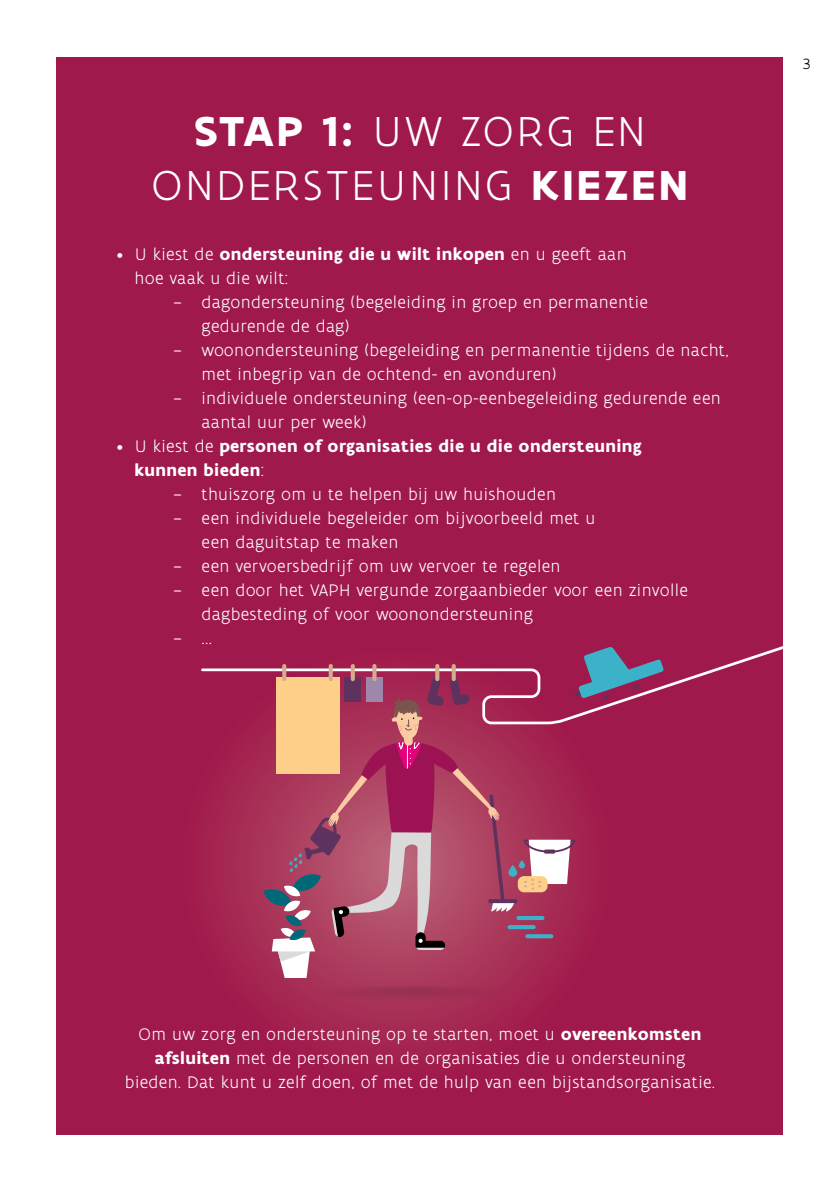
<style>
.page{position:relative;width:840px;height:1191px;background:#fff}
.page>*{position:absolute;margin:0;border:0;box-sizing:border-box;transform-origin:0 0}
.t1{font:300 45px/54px "Flanders Art Sans";letter-spacing:.055em;color:#fff;text-align:center}
.t2{font:300 18px/24px "Flanders Art Sans";letter-spacing:.02em;color:#fff}
.t3{font:700 18px "Flanders Art Sans";letter-spacing:.02em;color:#fff}
.t4{font:300 16px "Flanders Art Sans";color:#000}
.s1{font-weight:700}
.s2{font-weight:300}
</style>
<div class="page">
<div style="left:57px;top:57px;width:725px;height:1077px;background:#a0194c"></div>
<svg style="left:180px;top:648px;width:431px;height:431px"></svg>
<div style="left:316px;top:985px;width:187px;height:16px;background:#a62f55;border-radius:50%"></div>
<div style="left:318px;top:985px;width:183px;height:15px;background:#a53055;border-radius:50%"></div>
<div style="left:335px;top:986px;width:149px;height:13px;background:#a13154;border-radius:50%"></div>
<div style="left:361px;top:987px;width:97px;height:9px;background:#9d3153;border-radius:50%"></div>
<div style="left:380px;top:988px;width:59px;height:6px;background:#993151;border-radius:50%"></div>
<hr style="left:392px;top:989px;width:36px;height:3px;background:#e5e5e7;border-radius:50%">
<svg style="left:201px;top:646px;width:581px;height:79px"></svg>
<svg style="left:451px;top:666px;width:4px;height:11px"></svg>
<svg style="left:435px;top:666px;width:4px;height:11px"></svg>
<svg style="left:372px;top:666px;width:4px;height:11px"></svg>
<svg style="left:350px;top:666px;width:4px;height:11px"></svg>
<svg style="left:328px;top:666px;width:4px;height:11px"></svg>
<svg style="left:282px;top:666px;width:4px;height:11px"></svg>
<div style="left:517px;top:876px;width:30px;height:16px;background:#fdcf88;border-radius:6px"></div>
<svg style="left:523px;top:839px;width:52px;height:50px"></svg>
<svg style="left:508px;top:865px;width:9px;height:11px"></svg>
<svg style="left:518px;top:860px;width:6px;height:8px"></svg>
<svg style="left:488px;top:899px;width:29px;height:4px"></svg>
<hr style="left:518px;top:916px;width:24px;height:4px;background:#3cb2c9">
<hr style="left:509px;top:925px;width:24px;height:4px;background:#3cb2c9">
<svg style="left:527px;top:934px;width:24px;height:4px"></svg>
<svg style="left:573px;top:646px;width:90px;height:54px"></svg>
<svg style="left:263px;top:677px;width:251px;height:301px;background:#b1556c"></svg>
<h1 class="t1" style="left:151px;top:105px;width:538px"><span class="s1">STAP 1:</span> UW ZORG EN<br>ONDERSTEUNING <span class="s1">KIEZEN</span></h1>
<p class="t2" style="left:134px;top:242px;width:493px;text-indent:-18px">• U kiest de <span class="s1">ondersteuning die u wilt inkopen</span> en u geeft aan hoe vaak u die wilt:</p>
<p class="t2" style="left:173px;top:290px;width:476px">− dagondersteuning (begeleiding in groep en permanentie</p>
<p class="t2" style="left:201px;top:314px;width:149px">gedurende de dag)</p>
<p class="t2" style="left:173px;top:338px;width:557px">− woonondersteuning (begeleiding en permanentie tijdens de nacht,</p>
<p class="t2" style="left:201px;top:362px;width:356px">met inbegrip van de ochtend- en avonduren)</p>
<p class="t2" style="left:173px;top:386px;width:549px">− individuele ondersteuning (een-op-eenbegeleiding gedurende een</p>
<p class="t2" style="left:201px;top:410px;width:166px">aantal uur per week)</p>
<p class="t3" style="left:116px;top:434px;width:527px"><span class="s2">• U kiest de</span> personen of organisaties die u die ondersteuning</p>
<p class="t3" style="left:134px;top:458px;width:131px">kunnen bieden<span class="s2">:</span></p>
<p class="t2" style="left:173px;top:482px;width:384px">− thuiszorg om u te helpen bij uw huishouden</p>
<p class="t2" style="left:173px;top:506px;width:423px">− een individuele begeleider om bijvoorbeeld met u</p>
<p class="t2" style="left:201px;top:530px;width:198px">een daguitstap te maken</p>
<p class="t2" style="left:173px;top:554px;width:388px">− een vervoersbedrijf om uw vervoer te regelen</p>
<p class="t2" style="left:173px;top:578px;width:516px">− een door het VAPH vergunde zorgaanbieder voor een zinvolle</p>
<p class="t2" style="left:201px;top:602px;width:333px">dagbesteding of voor woonondersteuning</p>
<p class="t2" style="left:173px;top:626px;width:40px">− ...</p>
<p class="t4" style="left:802px;top:54px;width:9px">3</p>
<p class="t2" style="left:125px;top:1022px;width:591px;text-align:center">Om uw zorg en ondersteuning op te starten, moet u <span class="s1">overeenkomsten afsluiten</span> met de personen en de organisaties die u ondersteuning bieden. Dat kunt u zelf doen, of met de hulp van een bijstandsorganisatie.</p>
</div>
